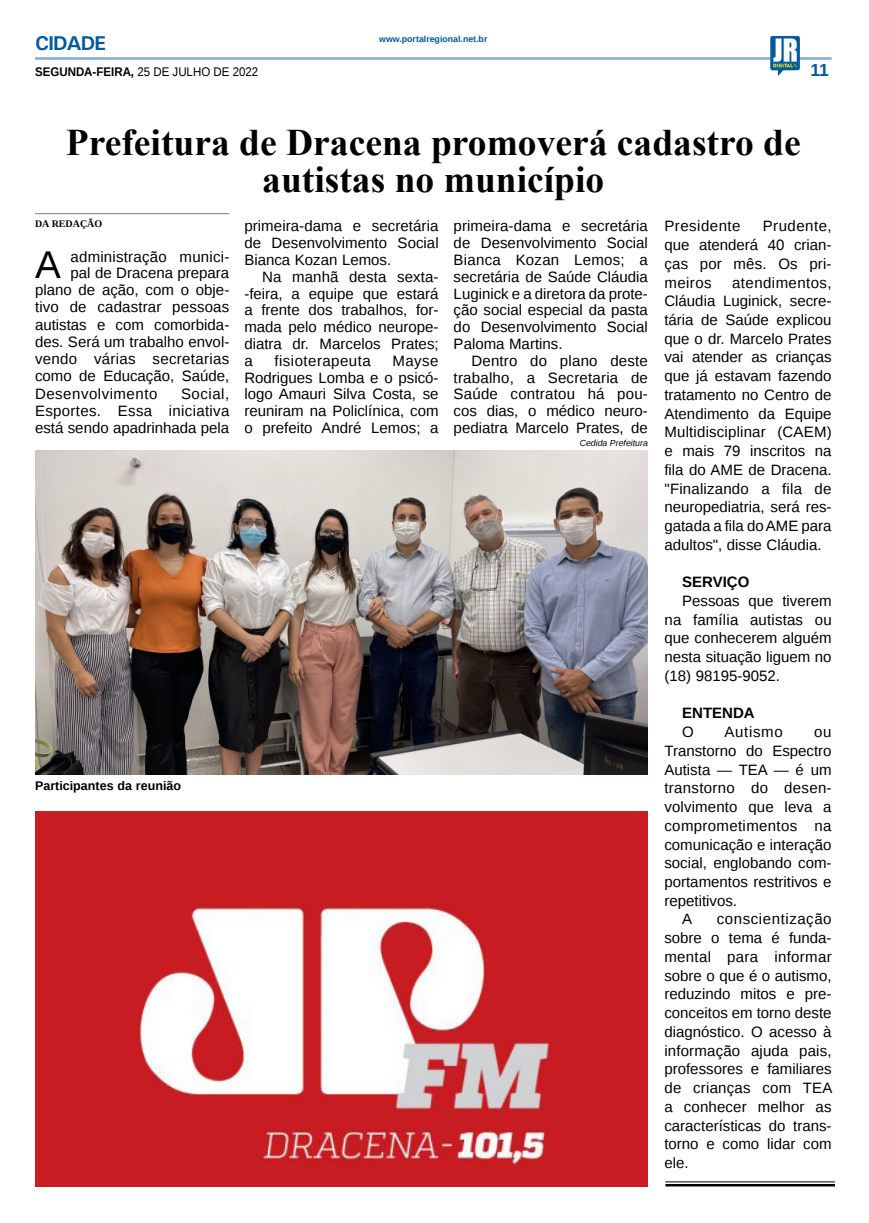
<style>
.page{position:relative;width:869px;height:1223px;background:#fff}
.page>*{position:absolute;margin:0;border:0;box-sizing:border-box;transform-origin:0 0}
.MATÉRIA{font:38.62px "Liberation Sans";color:#000}
.t1{font:700 37.5px "Times New Roman";color:#000}
.TITULO_PG{font:700 20px "Univers";letter-spacing:-.04em;color:#005a9e}
.TÍTULO{font:700 17.5px "Liberation Sans";color:#005a9e}
.MATÉRIA-2{font:15px/18.8px "Liberation Sans";color:#000;text-align:justify}
.MATÉRIA-3{font:15px "Liberation Sans";letter-spacing:.03em;color:#000}
.MATÉRIA-4{font:15px "Liberation Sans";letter-spacing:.02em;color:#000}
.MATÉRIA-5{font:15px "Liberation Sans";letter-spacing:.035em;color:#000}
.MATÉRIA-6{font:700 15px "Liberation Sans";color:#000}
.MATÉRIA-7{font:15px "Liberation Sans";letter-spacing:.05em;color:#000}
.DATA_PG{font:12.5px "Liberation Sans";color:#000;scale:.92 1}
.LEGENDA{font:700 12.5px "Liberation Sans";color:#000}
.CRÉDITO_NOME{font:700 10px "Liberation Serif";color:#000}
.DATA_PG-2{font:700 8.75px "Liberation Sans";color:#005a9e}
.CRÉDITO_FOTO{font:italic 8.75px "Liberation Sans";color:#000}
.s1{font-weight:700}
</style>
<div class="page">
<hr style="left:35px;top:57px;width:796px;height:3px;background:#005a9e">
<img style="left:769px;top:36px;width:30px;height:40px">
<img style="left:35px;top:811px;width:612px;height:375px">
<hr style="left:665px;top:1181px;width:169px;height:1px;background:#000">
<hr style="left:665px;top:1183px;width:169px;height:3px;background:#000">
<img style="left:35px;top:450px;width:612px;height:324px">
<hr style="left:35px;top:213px;width:194px;height:1px;background:#939598">
<p class="TITULO_PG" style="left:35px;top:31px;width:72px">CIDADE</p>
<p class="DATA_PG" style="left:35px;top:65px;width:244px"><span class="s1">SEGUNDA-FEIRA,</span> 25 DE JULHO DE 2022</p>
<p class="DATA_PG-2" style="left:379px;top:33px;width:110px">www.portalregional.net.br</p>
<p class="TÍTULO" style="left:810px;top:58px;width:20px">11</p>
<p class="t1" style="left:66px;top:115px;width:736px">Prefeitura de Dracena promoverá cadastro de</p>
<p class="t1" style="left:262px;top:152px;width:343px">autistas no município</p>
<p class="CRÉDITO_NOME" style="left:35px;top:217px;width:69px">DA REDAÇÃO</p>
<p class="MATÉRIA" style="left:35px;top:243px;width:27px">A</p>
<p class="MATÉRIA-2" style="left:70px;top:248px;width:160px">administração munici-</p>
<p class="MATÉRIA-2" style="left:244px;top:218px;width:196px;line-height:16.8px">primeira-dama e secretária de Desenvolvimento Social Bianca Kozan Lemos.</p>
<p class="MATÉRIA-2" style="left:244px;top:269px;width:196px;line-height:16.8px;text-indent:18px">Na manhã desta sexta--feira, a equipe que estará a frente dos trabalhos, for&shy;mada pelo médico neurope&shy;diatra dr. Marcelos Prates; a</p>
<p class="MATÉRIA-2" style="left:453px;top:218px;width:196px;line-height:16.8px">primeira-dama e secretária de Desenvolvimento Social Bianca Kozan Lemos; a secretária de Saúde Cláudia Luginick e a diretora da prote&shy;ção social especial da pasta do Desenvolvimento Social Paloma Martins.</p>
<p class="MATÉRIA-2" style="left:453px;top:353px;width:196px;line-height:16.8px;text-indent:18px">Dentro do plano deste trabalho, a Secretaria de Saúde contratou há pou&shy;cos dias, o médico neuro&shy;pediatra Marcelo Prates, de</p>
<p class="MATÉRIA-2" style="left:664px;top:217px;width:169px;text-indent:98px">Prudente, que atenderá 40 crian&shy;ças por mês. Os pri&shy;meiros</p>
<p class="MATÉRIA-3" style="left:664px;top:218px;width:78px">Presidente</p>
<p class="MATÉRIA-2" style="left:70px;top:264px;width:160px">pal de Dracena prepara</p>
<p class="MATÉRIA-2" style="left:35px;top:281px;width:196px">plano de ação, com o obje-</p>
<p class="MATÉRIA-2" style="left:35px;top:298px;width:195px">tivo de cadastrar pessoas</p>
<p class="MATÉRIA-2" style="left:35px;top:316px;width:196px">autistas e com comorbida-</p>
<p class="MATÉRIA-2" style="left:35px;top:333px;width:196px">des. Será um trabalho envol-</p>
<p class="MATÉRIA-4" style="left:35px;top:350px;width:196px">vendo várias secretarias</p>
<p class="MATÉRIA-2" style="left:35px;top:367px;width:196px">como de Educação, Saúde,</p>
<p class="MATÉRIA-5" style="left:35px;top:385px;width:124px">Desenvolvimento</p>
<p class="MATÉRIA-2" style="left:664px;top:273px;width:169px;text-indent:68px">atendimentos, Cláudia Luginick, secre&shy;tária de Saúde explicou que o dr. Marcelo Prates vai atender as crianças que já estavam fazendo tratamento no Centro de Atendimento da Equipe Multidisciplinar (CAEM) e mais 79 inscritos na fila do AME de Dracena. "Finalizando a fila de neuropediatria, será res&shy;gatada a fila do AME para adultos", disse Cláudia.</p>
<p class="MATÉRIA-6" style="left:681px;top:572px;width:69px">SERVIÇO</p>
<p class="MATÉRIA-2" style="left:664px;top:592px;width:169px;text-indent:18px">Pessoas que tiverem na família autistas ou que conhecerem alguém nesta situação liguem no (18) 98195-9052.</p>
<p class="MATÉRIA-6" style="left:681px;top:703px;width:74px">ENTENDA</p>
<p class="MATÉRIA-2" style="left:681px;top:723px;width:13px">O</p>
<p class="MATÉRIA-7" style="left:724px;top:723px;width:60px">Autismo</p>
<p class="MATÉRIA-3" style="left:274px;top:352px;width:98px">fisioterapeuta</p>
<p class="MATÉRIA-2" style="left:244px;top:353px;width:196px;line-height:16.8px;text-indent:148px">Mayse Rodrigues Lomba e o psicó&shy;logo Amauri Silva Costa, se reuniram na Policlínica, com o prefeito André Lemos; a</p>
<p class="MATÉRIA-2" style="left:35px;top:385px;width:196px;line-height:17.2px;text-indent:146px">Social, Esportes. Essa iniciativa está sendo apadrinhada pela</p>
<p class="CRÉDITO_FOTO" style="left:579px;top:437px;width:70px">Cedida Prefeitura</p>
<p class="MATÉRIA-2" style="left:664px;top:723px;width:169px;text-indent:150px">ou Transtorno do Espectro Autista — TEA — é um transtorno do desen&shy;volvimento que leva a comprometimentos na comunicação e interação social, englobando com&shy;portamentos restritivos e repetitivos.</p>
<p class="MATÉRIA-2" style="left:681px;top:910px;width:12px">A</p>
<p class="LEGENDA" style="left:35px;top:776px;width:147px">Participantes da reunião</p>
<p class="MATÉRIA-2" style="left:664px;top:910px;width:169px;text-indent:52px">conscientização sobre o tema é funda&shy;mental para informar sobre o que é o autismo, reduzindo mitos e pre&shy;conceitos em torno deste diagnóstico. O acesso à informação ajuda pais, professores e familiares de crianças com TEA a conhecer melhor as características do trans&shy;torno e como lidar com ele.</p>
</div>
